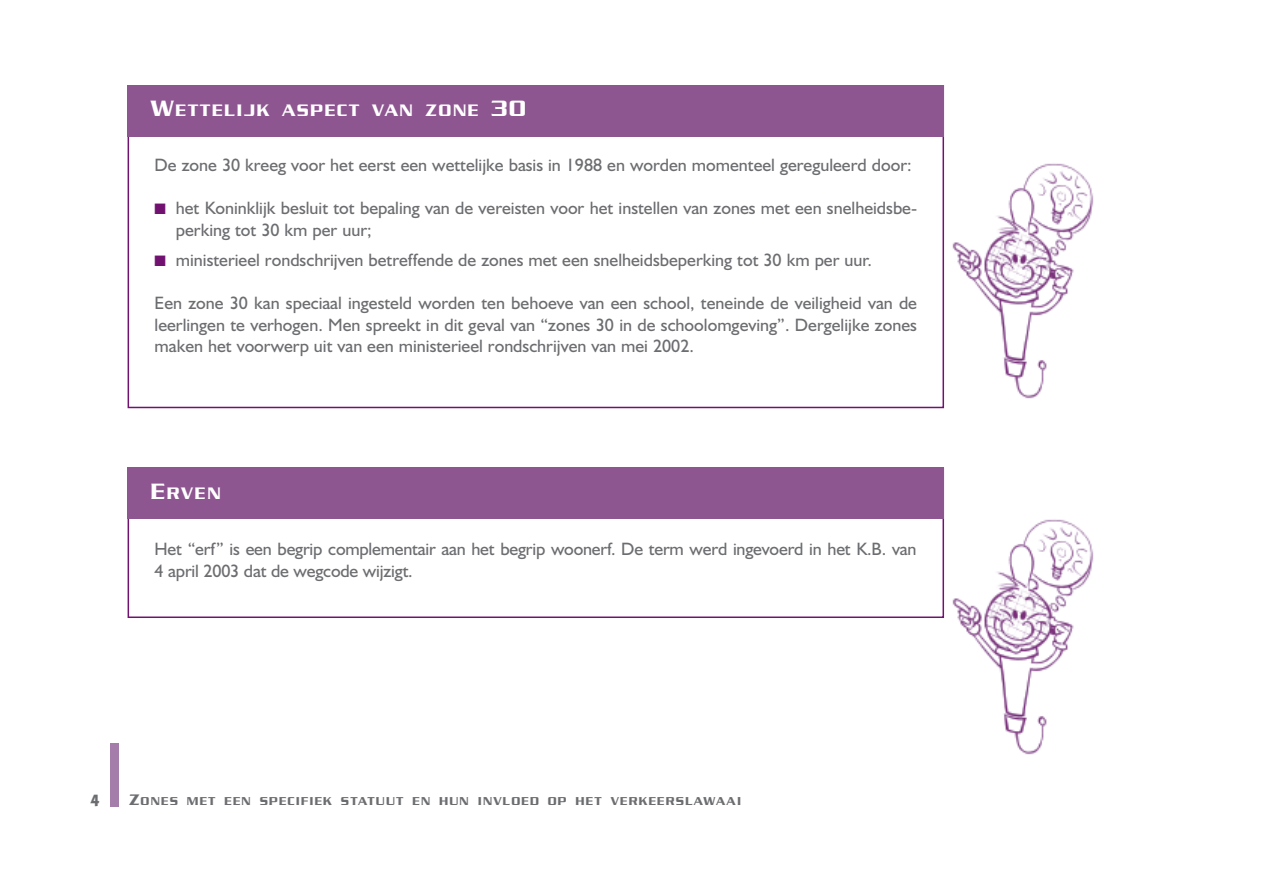
<style>
.page{position:relative;width:1263px;height:893px;background:#fff}
.page>*{position:absolute;margin:0;border:0;box-sizing:border-box;transform-origin:0 0}
.t1{font:18px/21.6px "Humanist 521 BT";color:#6c6d70}
.t2{font:500 18px "Serpentine";letter-spacing:.085em;color:#fff}
.t3{font:700 16.5px "Itc Kabel";color:#6c6d70}
.t4{font:500 12.3px "Serpentine";letter-spacing:.095em;color:#6c6d70}
.s1{font-size:24px}
.s2{color:#711271}
.s3{font-size:16.5px}
</style>
<div class="page">
<div style="left:111px;top:743px;width:8px;height:63px;background:#a57dab"></div>
<div style="left:128px;top:85px;width:816px;height:51px;background:#8e5691"></div>
<img style="left:952px;top:163px;width:142px;height:236px">
<div style="left:128px;top:468px;width:816px;height:150px;border:2px solid #711271"></div>
<div style="left:128px;top:468px;width:816px;height:51px;background:#8e5691"></div>
<img style="left:952px;top:519px;width:142px;height:236px">
<p class="t2" style="left:151px;top:105px;width:377px"><span class="s1">W</span>ETTELIJK ASPECT VAN ZONE <span class="s1">30</span></p>
<p class="t1" style="left:155px;top:156px;width:758px">De zone 30 kreeg voor het eerst een wettelijke basis in 1988 en worden momenteel gereguleerd door:</p>
<p class="t1" style="left:176px;top:199px;width:743px;text-indent:-21px"><span class="s2">■</span> het Koninklijk besluit tot bepaling van de vereisten voor het instellen van zones met een snelheidsbe&shy;perking tot 30 km per uur;</p>
<p class="t1" style="left:155px;top:251px;width:719px"><span class="s2">■</span> ministerieel rondschrijven betreffende de zones met een snelheidsbeperking tot 30 km per uur.</p>
<p class="t1" style="left:155px;top:294px;width:764px;text-align:justify">Een zone 30 kan speciaal ingesteld worden ten behoeve van een school, teneinde de veiligheid van de leerlingen te verhogen. Men spreekt in dit geval van “zones 30 in de schoolomgeving”. Dergelijke zones maken het voorwerp uit van een ministerieel rondschrijven van mei 2002.</p>
<p class="t2" style="left:151px;top:487px;width:71px"><span class="s1">E</span>RVEN</p>
<p class="t1" style="left:155px;top:540px;width:763px">Het “erf” is een begrip complementair aan het begrip woonerf. De term werd ingevoerd in het K.B. van<br>4 april 2003 dat de wegcode wijzigt.</p>
<p class="t3" style="left:91px;top:794px;width:11px">4</p>
<p class="t4" style="left:129px;top:797px;width:613px"><span class="s3">Z</span>ONES MET EEN SPECIFIEK STATUUT EN HUN INVLOED OP HET VERKEERSLAWAAI</p>
</div>
